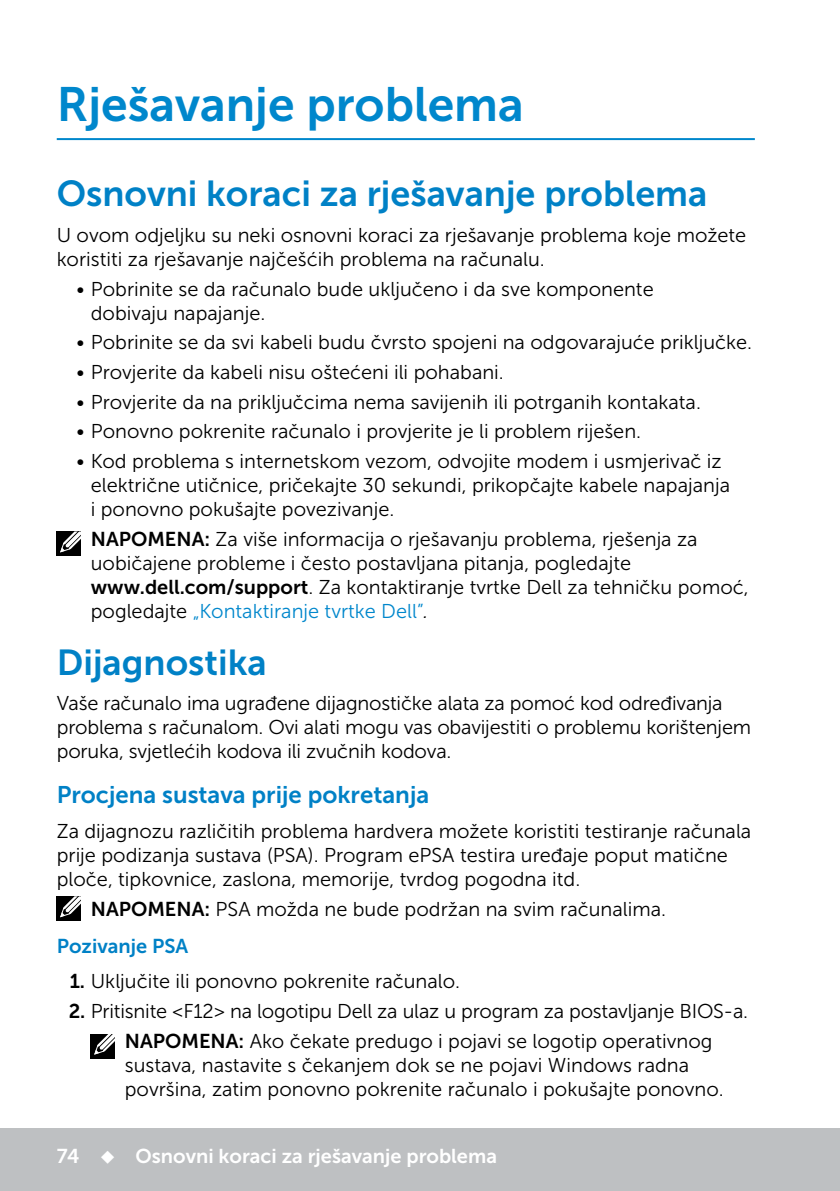
<style>
.page{position:relative;width:840px;height:1191px;background:#fff}
.page>*{position:absolute;margin:0;border:0;box-sizing:border-box;transform-origin:0 0}
.t1{font:48px "Museo Sans For Dell 700";color:#0087cc}
.Head1{font:36px "Museo Sans For Dell 700";color:#0081c6}
.Head2{font:24px "Museo Sans For Dell 700";color:#0081c6}
.Note{font:20px/24px "Museo Sans For Dell 300";color:#000}
.Paragraph{font:20px/24px "Museo Sans For Dell 300";color:#000}
.Note_indent{font:20px/24px "Museo Sans For Dell 300";color:#000}
.Page_No_L{font:20px "Museo Sans For Dell 700";color:#fff}
.Head3{font:20px "Museo Sans For Dell 700";color:#0081c6}
.s1{font-family:"Museo Sans For Dell 700"}
.s2{color:#0087cc}
.s3{font-style:italic}
</style>
<div class="page">
<div style="left:0;top:1128px;width:839px;height:63px;background:#bec0c2"></div>
<hr style="left:57px;top:138px;width:697px;height:2px;background:#0087cc">
<div style="left:57px;top:531px;width:24px;height:25px;background:#000"></div>
<svg style="left:60px;top:531px;width:21px;height:22px"></svg>
<div style="left:57px;top:896px;width:24px;height:24px;background:#000"></div>
<svg style="left:60px;top:896px;width:21px;height:22px"></svg>
<div style="left:91px;top:1033px;width:24px;height:25px;background:#000"></div>
<svg style="left:93px;top:1033px;width:22px;height:22px"></svg>
<p class="t1" style="left:57px;top:78px;width:468px">Rješavanje problema</p>
<p class="Head1" style="left:57px;top:174px;width:651px">Osnovni koraci za rješavanje problema</p>
<p class="Paragraph" style="left:57px;top:223px;width:690px">U ovom odjeljku su neki osnovni koraci za rješavanje problema koje možete koristiti za rješavanje najčešćih problema na računalu.</p>
<p class="Note" style="left:91px;top:277px;width:564px;text-indent:-14px">• Pobrinite se da računalo bude uključeno i da sve komponente dobivaju napajanje.</p>
<p class="Note" style="left:77px;top:330px;width:676px">• Pobrinite se da svi kabeli budu čvrsto spojeni na odgovarajuće priključke.</p>
<p class="Note" style="left:77px;top:360px;width:428px">• Provjerite da kabeli nisu oštećeni ili pohabani.</p>
<p class="Note" style="left:77px;top:390px;width:625px">• Provjerite da na priključcima nema savijenih ili potrganih kontakata.</p>
<p class="Note" style="left:77px;top:419px;width:565px">• Ponovno pokrenite računalo i provjerite je li problem riješen.</p>
<p class="Note" style="left:91px;top:449px;width:640px;text-indent:-14px">• Kod problema s internetskom vezom, odvojite modem i usmjerivač iz električne utičnice, pričekajte 30 sekundi, prikopčajte kabele napajanja i ponovno pokušajte povezivanje.</p>
<p class="Note" style="left:91px;top:527px;width:659px"><span class="s1">NAPOMENA:</span> Za više informacija o rješavanju problema, rješenja za uobičajene probleme i često postavljana pitanja, pogledajte <span class="s1">www.dell.com/support</span>. Za kontaktiranje tvrtke Dell za tehničku pomoć, pogledajte <span class="s2">„Kontaktiranje tvrtke Dell”</span><span class="s3">.</span></p>
<p class="Head1" style="left:57px;top:642px;width:211px">Dijagnostika</p>
<p class="Paragraph" style="left:57px;top:691px;width:695px">Vaše računalo ima ugrađene dijagnostičke alata za pomoć kod određivanja problema s računalom. Ovi alati mogu vas obavijestiti o problemu korištenjem poruka, svjetlećih kodova ili zvučnih kodova.</p>
<p class="Head2" style="left:57px;top:781px;width:374px">Procjena sustava prije pokretanja</p>
<p class="Paragraph" style="left:57px;top:819px;width:695px">Za dijagnozu različitih problema hardvera možete koristiti testiranje računala prije podizanja sustava (PSA). Program ePSA testira uređaje poput matične ploče, tipkovnice, zaslona, memorije, tvrdog pogodna itd.</p>
<p class="Note" style="left:91px;top:897px;width:576px"><span class="s1">NAPOMENA:</span> PSA možda ne bude podržan na svim računalima.</p>
<p class="Head3" style="left:57px;top:935px;width:133px">Pozivanje PSA</p>
<p class="Note" style="left:70px;top:969px;width:391px"><span class="s1">1.</span> Uključite ili ponovno pokrenite računalo.</p>
<p class="Note" style="left:69px;top:999px;width:680px"><span class="s1">2.</span> Pritisnite &lt;F12&gt; na logotipu Dell za ulaz u program za postavljanje BIOS-a.</p>
<p class="Note_indent" style="left:125px;top:1029px;width:600px"><span class="s1">NAPOMENA:</span> Ako čekate predugo i pojavi se logotip operativnog sustava, nastavite s čekanjem dok se ne pojavi Windows radna površina, zatim ponovno pokrenite računalo i pokušajte ponovno.</p>
<p class="Page_No_L" style="left:57px;top:1144px;width:441px">74 ◆ Osnovni koraci za rješavanje problema</p>
</div>
